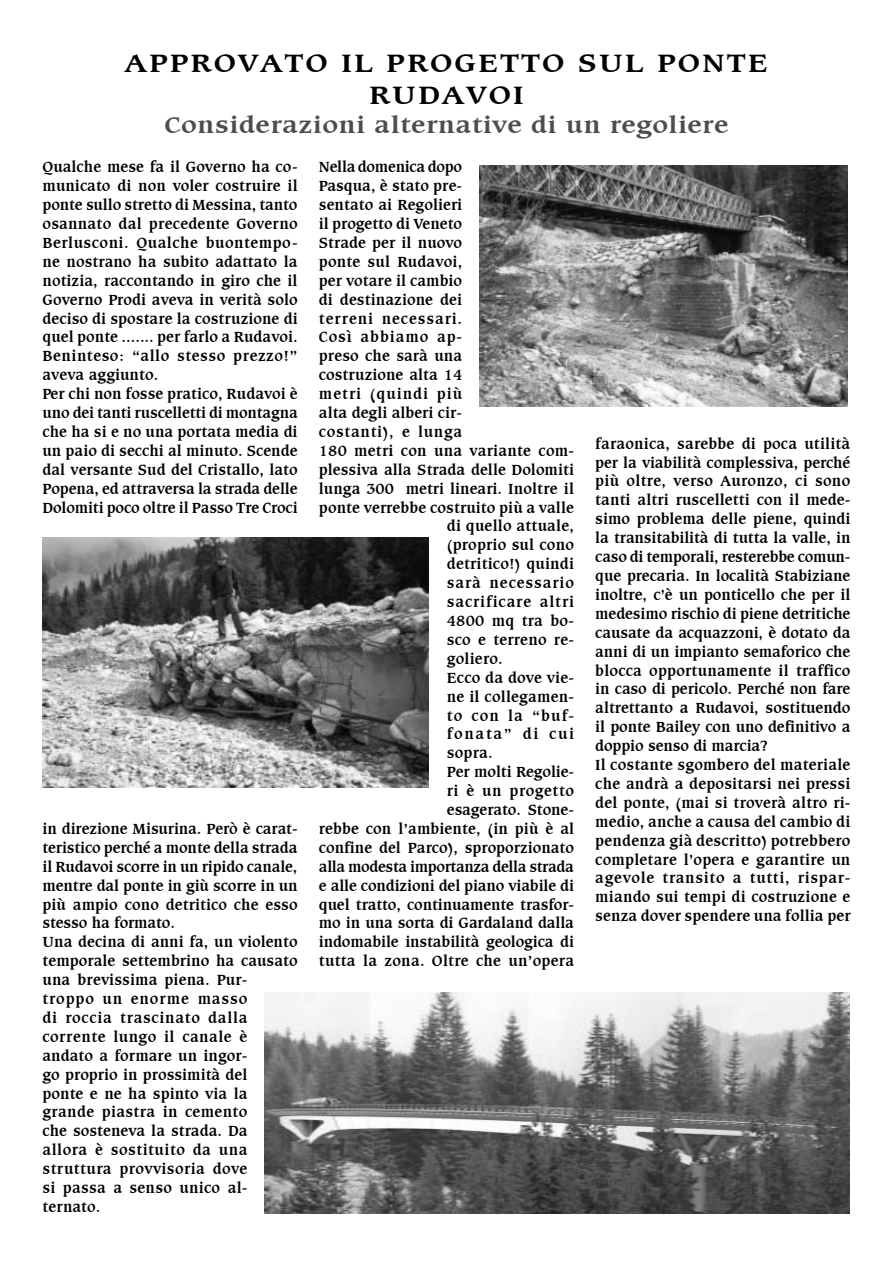
<style>
.page{position:relative;width:893px;height:1263px;background:#fff}
.page>*{position:absolute;margin:0;border:0;box-sizing:border-box;transform-origin:0 0}
.t1{font:700 27px/32.4px "Caxton BT";letter-spacing:.06em;color:#000;text-align:center;scale:1.2 1}
.t2{font:700 24px "Caxton BT";letter-spacing:.01em;color:#4d4d4d;scale:1.2 1}
.t3{font:700 15.75px/18.9px "Caxton BT";color:#000}
.t4{font:700 15.75px "Caxton BT";letter-spacing:.055em;color:#000}
.t5{font:700 15.75px "Caxton BT";letter-spacing:-.025em;color:#000}
.t6{font:700 15.75px "Caxton BT";letter-spacing:-.02em;color:#000}
.t7{font:700 15.75px "Caxton BT";letter-spacing:.04em;color:#000}
.t8{font:700 15.75px "Caxton BT";letter-spacing:.06em;color:#000}
.t9{font:700 15.75px "Caxton BT";letter-spacing:.03em;color:#000}
.t10{font:700 15.75px "Caxton BT";letter-spacing:.07em;color:#000}
.t11{font:700 15.75px "Caxton BT";letter-spacing:.105em;color:#000}
</style>
<div class="page">
<img style="left:479px;top:166px;width:369px;height:240px">
<img style="left:43px;top:537px;width:385px;height:251px">
<img style="left:265px;top:993px;width:584px;height:221px">
<h1 class="t1" style="left:125px;top:46px;width:537px">APPROVATO IL PROGETTO SUL PONTE<br>RUDAVOI</h1>
<h2 class="t2" style="left:165px;top:110px;width:471px">Considerazioni alternative di un regoliere</h2>
<p class="t3" style="left:43px;top:157px;width:257px">Qualche mese fa il Governo ha co&shy;municato di non voler costruire il ponte sullo stretto di Messina, tanto osannato dal precedente Governo Berlusconi. Qualche buontempo&shy;ne nostrano ha subito adattato la notizia, raccontando in giro che il Governo Prodi aveva in verità solo deciso di spostare la costruzione di quel ponte ....... per farlo a Rudavoi.<br>Beninteso: “allo stesso prezzo!” aveva aggiunto.<br>Per chi non fosse pratico, Rudavoi è uno dei tanti ruscelletti di montagna che ha si e no una portata media di un paio di secchi al minuto. Scende dal versante Sud del Cristallo, lato Popena, ed attraversa la strada delle Dolomiti poco oltre il Passo Tre Croci</p>
<p class="t6" style="left:319px;top:157px;width:145px">Nella domenica dopo</p>
<p class="t3" style="left:319px;top:176px;width:145px">Pasqua, è stato pre-</p>
<p class="t3" style="left:319px;top:195px;width:145px">sentato ai Regolieri</p>
<p class="t3" style="left:319px;top:214px;width:145px">il progetto di Veneto</p>
<p class="t3" style="left:319px;top:233px;width:145px">Strade per il nuovo</p>
<p class="t3" style="left:319px;top:252px;width:145px">ponte sul Rudavoi,</p>
<p class="t3" style="left:319px;top:271px;width:145px">per votare il cambio</p>
<p class="t3" style="left:319px;top:290px;width:145px">di destinazione dei</p>
<p class="t4" style="left:319px;top:308px;width:145px">terreni necessari.</p>
<p class="t4" style="left:319px;top:327px;width:145px">Così abbiamo ap-</p>
<p class="t3" style="left:319px;top:346px;width:145px">preso che sarà una</p>
<p class="t3" style="left:319px;top:365px;width:145px">costruzione alta 14</p>
<p class="t8" style="left:319px;top:384px;width:145px">metri (quindi più</p>
<p class="t3" style="left:319px;top:403px;width:145px">alta degli alberi cir-</p>
<p class="t7" style="left:319px;top:422px;width:145px">costanti), e lunga</p>
<p class="t3" style="left:319px;top:441px;width:257px">180 metri con una variante com-</p>
<p class="t3" style="left:319px;top:460px;width:257px">plessiva alla Strada delle Dolomiti</p>
<p class="t3" style="left:319px;top:479px;width:257px">lunga 300 metri lineari. Inoltre il</p>
<p class="t3" style="left:319px;top:498px;width:257px">ponte verrebbe costruito più a valle</p>
<p class="t3" style="left:447px;top:516px;width:129px">di quello attuale,</p>
<p class="t3" style="left:447px;top:535px;width:129px">(proprio sul cono</p>
<p class="t3" style="left:447px;top:554px;width:129px">detritico!) quindi</p>
<p class="t4" style="left:447px;top:573px;width:129px">sarà necessario</p>
<p class="t4" style="left:447px;top:592px;width:129px">sacrificare altri</p>
<p class="t3" style="left:447px;top:611px;width:129px">4800 mq tra bo-</p>
<p class="t3" style="left:447px;top:630px;width:129px">sco e terreno re-</p>
<p class="t3" style="left:447px;top:649px;width:57px">goliero.</p>
<p class="t3" style="left:447px;top:668px;width:129px">Ecco da dove vie-</p>
<p class="t3" style="left:447px;top:687px;width:129px">ne il collegamen-</p>
<p class="t10" style="left:447px;top:705px;width:129px">to con la “buf-</p>
<p class="t11" style="left:447px;top:724px;width:129px">fonata” di cui</p>
<p class="t3" style="left:447px;top:743px;width:47px">sopra.</p>
<p class="t3" style="left:447px;top:762px;width:129px">Per molti Regolie-</p>
<p class="t9" style="left:447px;top:781px;width:129px">ri è un progetto</p>
<p class="t3" style="left:447px;top:800px;width:129px">esagerato. Stone-</p>
<p class="t3" style="left:319px;top:819px;width:257px">rebbe con l’ambiente, (in più è al</p>
<p class="t3" style="left:319px;top:838px;width:257px">confine del Parco), sproporzionato</p>
<p class="t5" style="left:319px;top:856px;width:257px">alla modesta importanza della strada</p>
<p class="t3" style="left:319px;top:876px;width:257px">e alle condizioni del piano viabile di</p>
<p class="t3" style="left:319px;top:894px;width:257px">quel tratto, continuamente trasfor-</p>
<p class="t3" style="left:319px;top:913px;width:257px">mo in una sorta di Gardaland dalla</p>
<p class="t3" style="left:319px;top:932px;width:257px">indomabile instabilità geologica di</p>
<p class="t3" style="left:319px;top:951px;width:257px">tutta la zona. Oltre che un’opera</p>
<p class="t3" style="left:595px;top:434px;width:257px">faraonica, sarebbe di poca utilità per la viabilità complessiva, perché più oltre, verso Auronzo, ci sono tanti altri ruscelletti con il mede&shy;simo problema delle piene, quindi la transitabilità di tutta la valle, in caso di temporali, resterebbe comun&shy;que precaria. In località Stabiziane inoltre, c’è un ponticello che per il medesimo rischio di piene detritiche causate da acquazzoni, è dotato da anni di un impianto semaforico che blocca opportunamente il traffico in caso di pericolo. Perché non fare altrettanto a Rudavoi, sostituendo il ponte Bailey con uno definitivo a doppio senso di marcia?<br>Il costante sgombero del materiale che andrà a depositarsi nei pressi del ponte, (mai si troverà altro ri&shy;medio, anche a causa del cambio di pendenza già descritto) potrebbero completare l’opera e garantire un agevole transito a tutti, rispar&shy;miando sui tempi di costruzione e senza dover spendere una follia per</p>
<p class="t3" style="left:43px;top:819px;width:257px">in direzione Misurina. Però è carat&shy;teristico perché a monte della strada il Rudavoi scorre in un ripido canale, mentre dal ponte in giù scorre in un più ampio cono detritico che esso stesso ha formato.<br>Una decina di anni fa, un violento temporale settembrino ha causato una brevissima piena. Pur&shy;troppo un enorme masso<br>di roccia trascinato dalla corrente lungo il canale è andato a formare un ingor-<br>go proprio in prossimità del<br>ponte e ne ha spinto via la grande piastra in cemento<br>che sosteneva la strada. Da<br>allora è sostituito da una struttura provvisoria dove<br>si passa a senso unico al&shy;ternato.</p>
</div>
